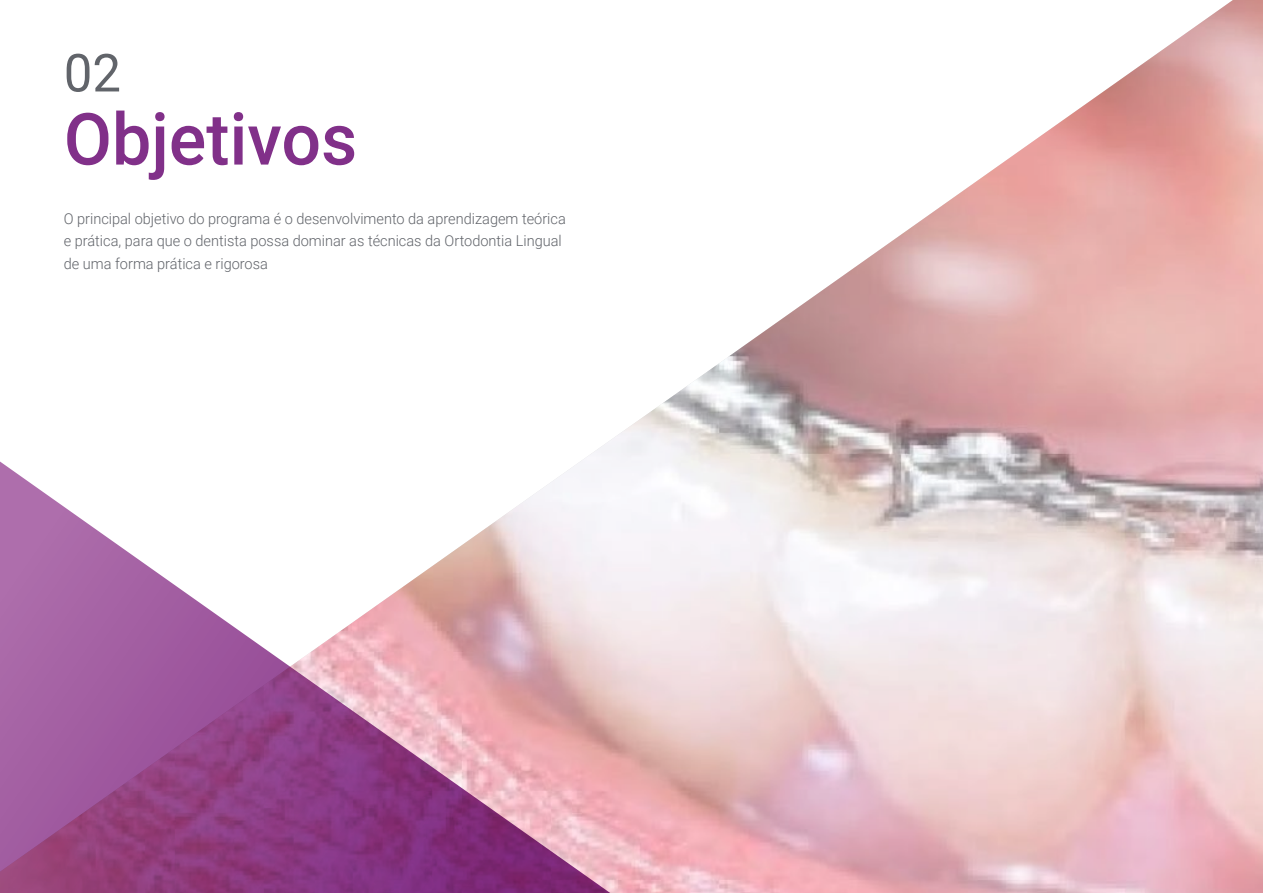
<style>
.page{position:relative;width:1263px;height:893px;background:#fff}
.page>*{position:absolute;margin:0;border:0;box-sizing:border-box;transform-origin:0 0}
.t1{font:500 72px "Roboto";color:#813089}
.t2{font:52.5px "Roboto";color:#61646a}
.t3{font:300 15px/22.5px "Roboto";color:#61646a}
</style>
<div class="page">
<img style="left:603px;top:0;width:660px;height:893px">
<svg style="left:0;top:446px;width:640px;height:447px"></svg>
<h2 class="t2" style="left:64px;top:36px;width:59px">02</h2>
<h1 class="t1" style="left:64px;top:89px;width:295px">Objetivos</h1>
<p class="t3" style="left:64px;top:207px;width:503px">O principal objetivo do programa é o desenvolvimento da aprendizagem teórica e prática, para que o dentista possa dominar as técnicas da Ortodontia Lingual de uma forma prática e rigorosa</p>
</div>
